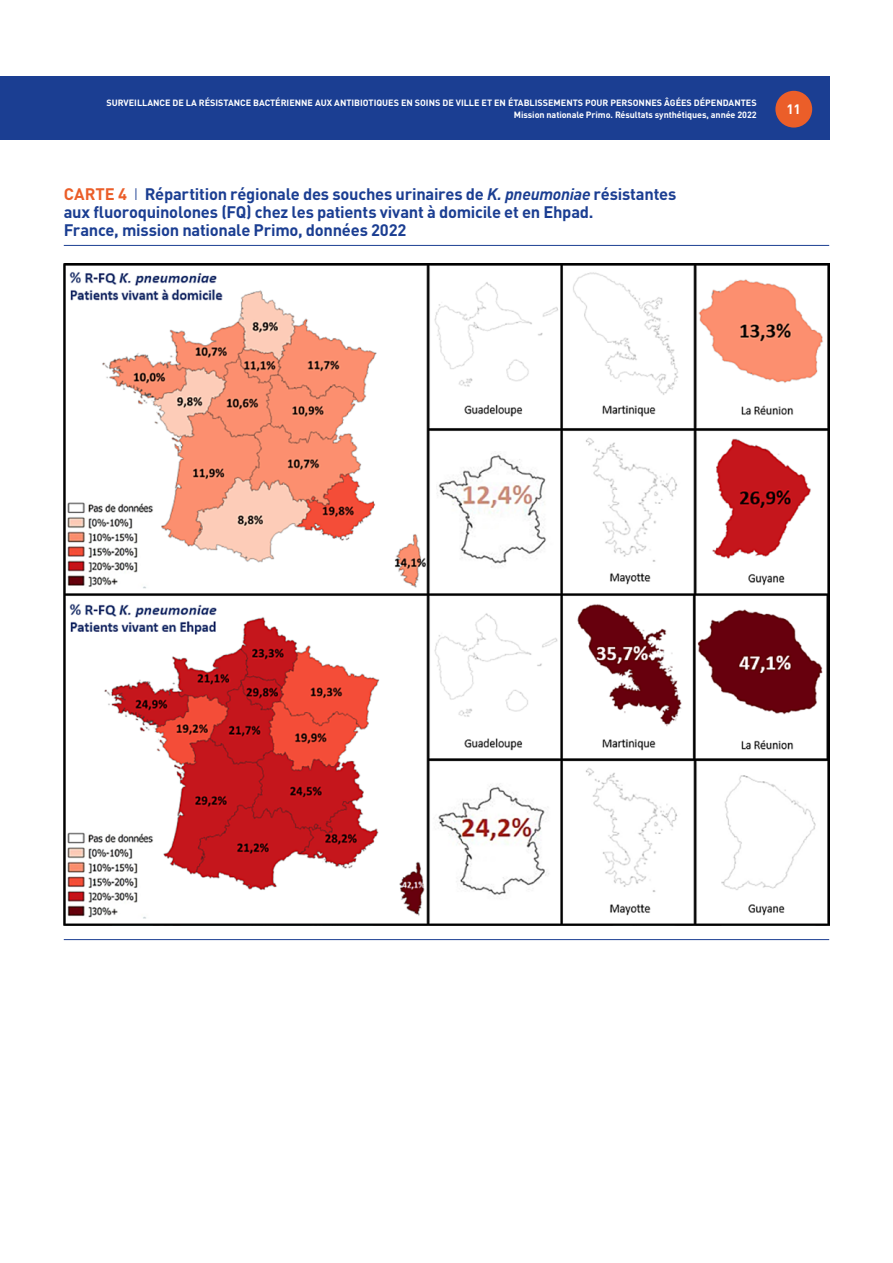
<style>
.page{position:relative;width:893px;height:1263px;background:#fff}
.page>*{position:absolute;margin:0;border:0;box-sizing:border-box;transform-origin:0 0}
.FIG-Titre-Filet{font:700 16.5px/18px "DIN Pro";letter-spacing:-.015em;color:#1b3e92}
.t1{font:700 13.5px "DIN Pro";color:#fff}
.t2{font:700 9px/12px "DIN Pro";color:#fff;text-align:right}
.s1{color:#eb5e29}
.s2{font-weight:300}
.s3{font-style:italic}
</style>
<div class="page">
<div style="left:0;top:77px;width:829px;height:63px;background:#1b3e92"></div>
<div style="left:775px;top:91px;width:37px;height:37px;background:#eb5e29;border-radius:50%"></div>
<hr style="left:64px;top:245px;width:765px;height:1px;background:#1b3e92">
<img style="left:64px;top:264px;width:765px;height:661px">
<hr style="left:64px;top:939px;width:765px;height:1px;background:#1b3e92">
<p class="t2" style="left:106px;top:96px;width:652px">SURVEILLANCE DE LA RÉSISTANCE BACTÉRIENNE AUX ANTIBIOTIQUES EN SOINS DE VILLE ET EN ÉTABLISSEMENTS POUR PERSONNES ÂGÉES DÉPENDANTES<br>Mission nationale Primo. Résultats synthétiques, année 2022</p>
<p class="t1" style="left:786px;top:98px;width:16px">11</p>
<p class="FIG-Titre-Filet" style="left:64px;top:184px;width:614px"><span class="s1">CARTE 4</span> <span class="s2">I</span> Répartition régionale des souches urinaires de <span class="s3">K. pneumoniae</span> résistantes aux fluoroquinolones (FQ) chez les patients vivant à domicile et en Ehpad.<br>France, mission nationale Primo, données 2022</p>
</div>
